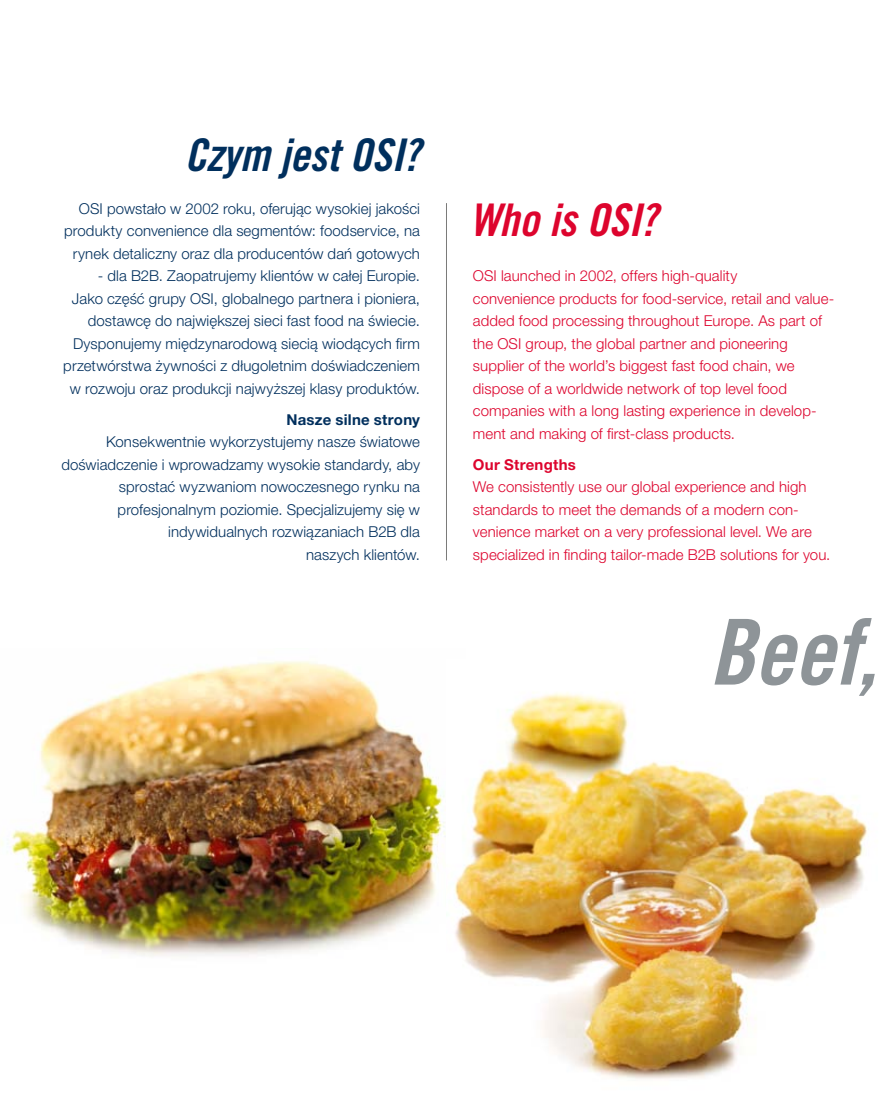
<style>
.page{position:relative;width:893px;height:1106px;background:#fff}
.page>*{position:absolute;margin:0;border:0;box-sizing:border-box;transform-origin:0 0}
.t1{font:90.9px "Trade Gothic LT Std Bd Cn 20 Obl";color:#8e9498}
.t2{font:45px "Trade Gothic LT Std Bd Cn 20 Obl";letter-spacing:-.005em;color:#002f5d}
.t3{font:45px "Trade Gothic LT Std Bd Cn 20 Obl";letter-spacing:-.005em;color:#dd042d}
.t4{font:300 15px/22.5px "Helvetica Neue LT Pro";letter-spacing:.005em;color:#002f5d;text-align:right}
.t5{font:300 15px/22.5px "Helvetica Neue LT Pro";letter-spacing:.005em;color:#dd042d}
.t6{font:700 15px "Helvetica Neue LT Pro";letter-spacing:.015em;color:#002f5d}
.t7{font:700 15px "Helvetica Neue LT Pro";letter-spacing:.015em;color:#dd042d}
</style>
<div class="page">
<img style="left:0;top:661px;width:446px;height:295px">
<img style="left:454px;top:692px;width:414px;height:387px">
<hr style="left:446px;top:203px;width:1px;height:357px;background:#7b7b7a">
<h2 class="t2" style="left:184px;top:128px;width:237px">Czym jest OSI?</h2>
<p class="t4" style="left:64px;top:197px;width:357px">OSI powstało w 2002 roku, oferując wysokiej jakości produkty convenience dla segmentów: foodservice, na rynek detaliczny oraz dla producentów dań gotowych</p>
<p class="t4" style="left:63px;top:264px;width:358px">- dla B2B. Zaopatrujemy klientów w całej Europie.<br>Jako część grupy OSI, globalnego partnera i pioniera, dostawcę do największej sieci fast food na świecie.<br>Dysponujemy międzynarodową siecią wiodących firm przetwórstwa żywności z długoletnim doświadczeniem w rozwoju oraz produkcji najwyższej klasy produktów.</p>
<p class="t6" style="left:286px;top:410px;width:135px">Nasze silne strony</p>
<p class="t4" style="left:61px;top:430px;width:360px">Konsekwentnie wykorzystujemy nasze światowe doświadczenie i wprowadzamy wysokie standardy, aby sprostać wyzwaniom nowoczesnego rynku na profesjonalnym poziomie. Specjalizujemy się w indywidualnych rozwiązaniach B2B dla<br>naszych klientów.</p>
<h2 class="t3" style="left:470px;top:192px;width:189px">Who is OSI?</h2>
<p class="t5" style="left:473px;top:264px;width:363px">OSI launched in 2002, offers high-quality<br>convenience products for food-service, retail and value&shy;added food processing throughout Europe. As part of the OSI group, the global partner and pioneering supplier of the world’s biggest fast food chain, we dispose of a worldwide network of top level food companies with a long lasting experience in develop&shy;ment and making of first-class products.</p>
<p class="t7" style="left:473px;top:455px;width:104px">Our Strengths</p>
<p class="t5" style="left:473px;top:475px;width:359px">We consistently use our global experience and high standards to meet the demands of a modern con&shy;venience market on a very professional level. We are specialized in finding tailor-made B2B solutions for you.</p>
<h1 class="t1" style="left:709px;top:597px;width:170px">Beef,</h1>
</div>
